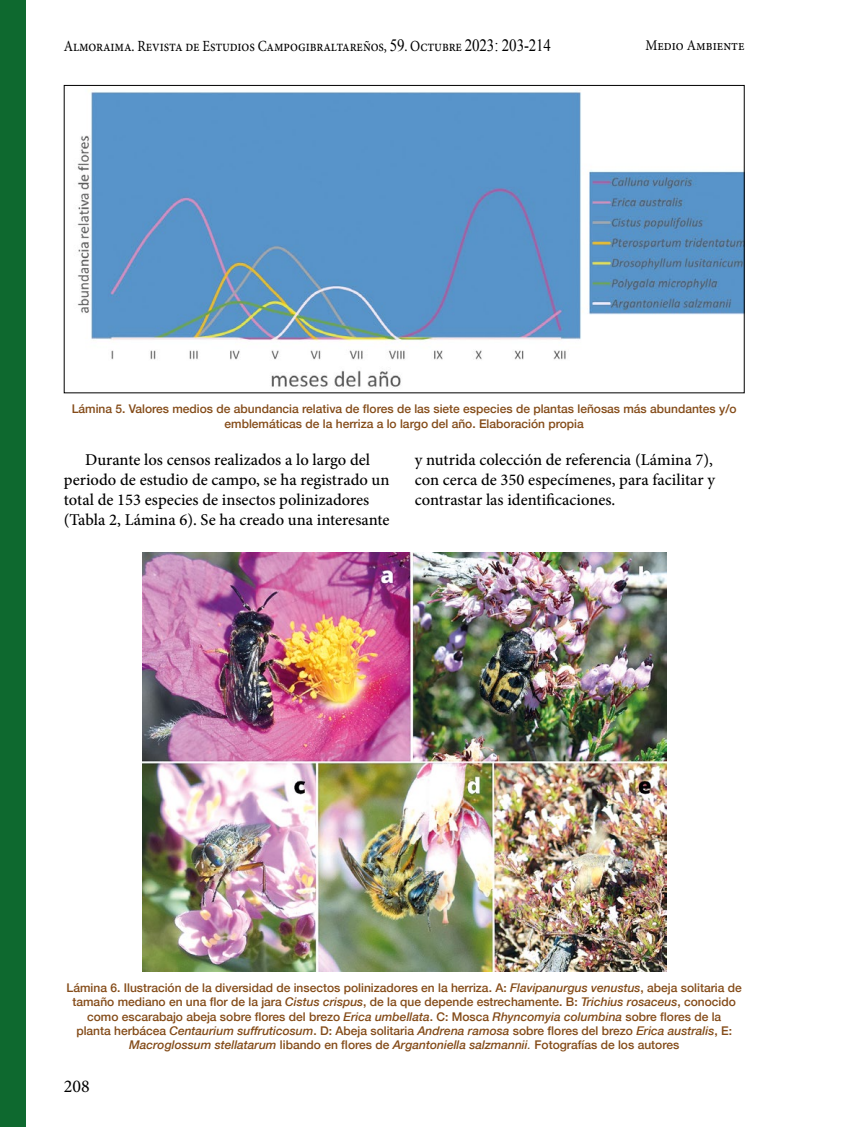
<style>
.page{position:relative;width:851px;height:1127px;background:#fff}
.page>*{position:absolute;margin:0;border:0;box-sizing:border-box;transform-origin:0 0}
.t1{font:18px "Minion Pro";color:#000}
.t2{font:500 16.5px/20px "Minion Pro";color:#000}
.t3{font:15.6px "Minion Pro";letter-spacing:-.01em;color:#000;scale:.87 1}
.t4{font:14.85px "Minion Pro";color:#000;scale:.91 1}
.t5{font:500 12px/14.4px "Helvetica Neue";color:#844b18;text-align:center}
.s1{font-family:"Times New Roman";font-size:17.25px}
.s2{font-style:italic}
.s3{font-weight:400;font-style:italic}
</style>
<div class="page">
<div style="left:0;top:0;width:26px;height:1127px;background:#0e692f"></div>
<img style="left:77px;top:90px;width:665px;height:299px">
<img style="left:142px;top:553px;width:524px;height:419px">
<h3 class="t3" style="left:64px;top:35px;width:561px">Almoraima. Revista de Estudios Campogibraltareños, <span class="s1">59</span>. Octubre <span class="s1">2023: 203-214</span></h3>
<p class="t4" style="left:645px;top:36px;width:110px">Medio Ambiente</p>
<p class="t5" style="left:72px;top:401px;width:666px">Lámina 5. Valores medios de abundancia relativa de flores de las siete especies de plantas leñosas más abundantes y/o emblemáticas de la herriza a lo largo del año. Elaboración propia</p>
<h2 class="t2" style="left:64px;top:450px;width:327px;text-indent:21px">Durante los censos realizados a lo largo del periodo de estudio de campo, se ha registrado un total de 153 especies de insectos polinizadores (Tabla 2, Lámina 6). Se ha creado una interesante</h2>
<h2 class="t2" style="left:415px;top:450px;width:301px">y nutrida colección de referencia (Lámina 7), con cerca de 350 especímenes, para facilitar y contrastar las identificaciones.</h2>
<p class="t5" style="left:67px;top:979px;width:676px">Lámina 6. Ilustración de la diversidad de insectos polinizadores en la herriza. A: <span class="s2">Flavipanurgus venustus</span>, abeja solitaria de tamaño mediano en una flor de la jara <span class="s2">Cistus crispus</span>, de la que depende estrechamente. B: <span class="s2">Trichius rosaceus</span>, conocido como escarabajo abeja sobre flores del brezo <span class="s2">Erica umbellata</span>. C: Mosca <span class="s2">Rhyncomyia columbina</span> sobre flores de la<br>planta herbácea <span class="s2">Centaurium suffruticosum</span>. D: Abeja solitaria <span class="s2">Andrena ramosa</span> sobre flores del brezo <span class="s2">Erica australis</span>, E:<br><span class="s2">Macroglossum stellatarum</span> libando en flores de <span class="s2">Argantoniella salzmannii</span><span class="s3">.</span> Fotografías de los autores</p>
<h1 class="t1" style="left:64px;top:1074px;width:27px">208</h1>
</div>
